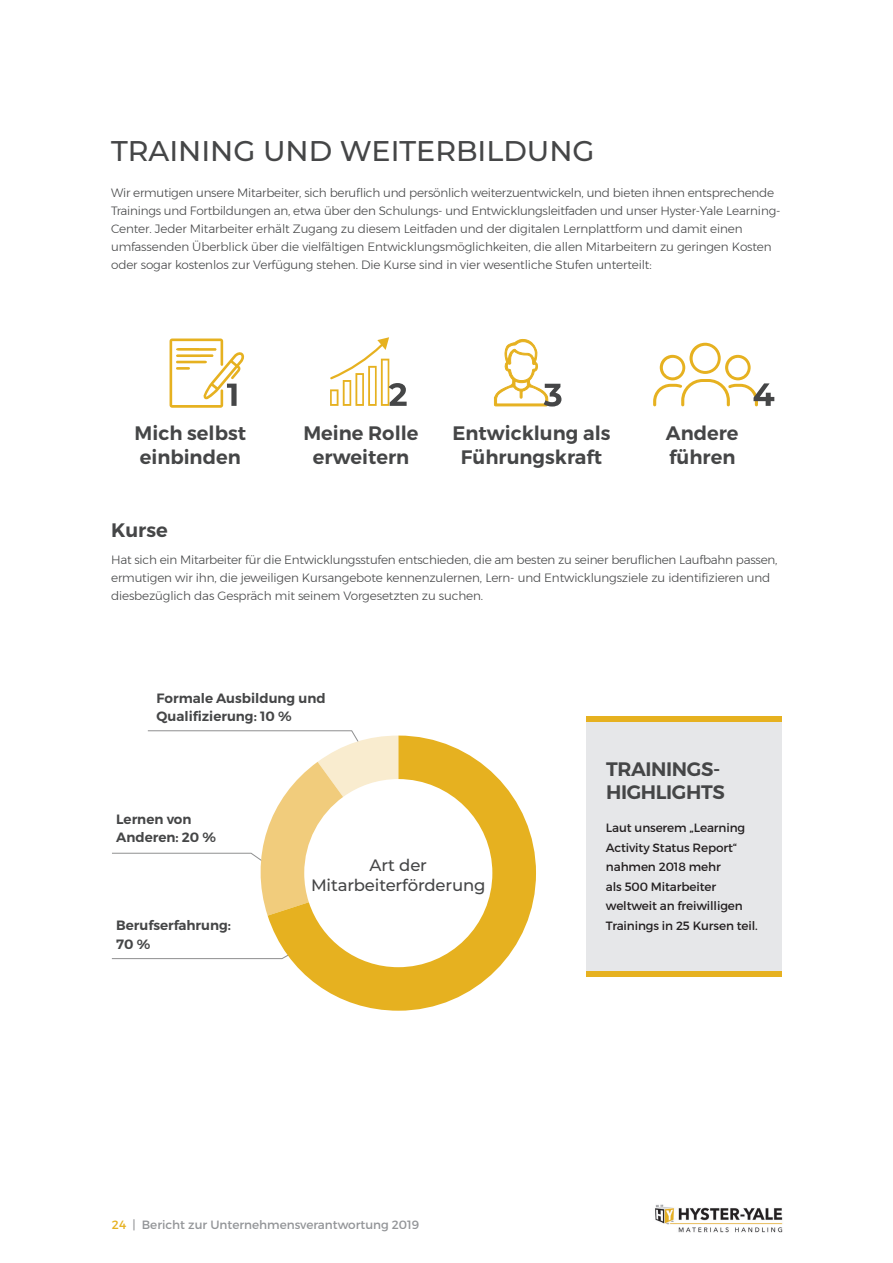
<style>
.page{position:relative;width:893px;height:1263px;background:#fff}
.page>*{position:absolute;margin:0;border:0;box-sizing:border-box;transform-origin:0 0}
.t1{font:500 28.5px "Montserrat";color:#454647}
.t2{font:600 19.5px/23.4px "Montserrat";color:#454647}
.t3{font:600 19.5px/23.4px "Montserrat";letter-spacing:-.02em;color:#454647}
.t4{font:500 16.5px/19.8px "Montserrat";letter-spacing:-.01em;color:#454647;text-align:center}
.t5{font:600 13.5px/18px "Montserrat";color:#454647}
.t6{font:300 12px/18px "Montserrat";letter-spacing:-.01em;color:#454647}
.t7{font:12px/19.5px "Montserrat";letter-spacing:-.01em;color:#231f20}
.t8{font:12px "Montserrat";color:#939598}
.s1{color:#e6b120}
</style>
<div class="page">
<img style="left:655px;top:1204px;width:128px;height:29px">
<svg style="left:170px;top:338px;width:75px;height:70px"></svg>
<svg style="left:330px;top:337px;width:77px;height:69px"></svg>
<svg style="left:494px;top:339px;width:67px;height:68px"></svg>
<svg style="left:653px;top:343px;width:121px;height:63px"></svg>
<svg style="left:111px;top:958px;width:157px;height:1px"></svg>
<svg style="left:112px;top:730px;width:243px;height:186px"></svg>
<svg style="left:268px;top:735px;width:268px;height:276px"></svg>
<div style="left:586px;top:719px;width:196px;height:255px;background:#e6e7e9"></div>
<div style="left:586px;top:716px;width:196px;height:6px;background:#e6b120"></div>
<div style="left:586px;top:971px;width:196px;height:5px;background:#e6b120"></div>
<h1 class="t1" style="left:111px;top:131px;width:485px">TRAINING UND WEITERBILDUNG</h1>
<p class="t6" style="left:111px;top:184px;width:671px">Wir ermutigen unsere Mitarbeiter, sich beruflich und persönlich weiterzuentwickeln, und bieten ihnen entsprechende Trainings und Fortbildungen an, etwa über den Schulungs- und Entwicklungsleitfaden und unser Hyster-Yale Learning-Center. Jeder Mitarbeiter erhält Zugang zu diesem Leitfaden und der digitalen Lernplattform und damit einen umfassenden Überblick über die vielfältigen Entwicklungsmöglichkeiten, die allen Mitarbeitern zu geringen Kosten oder sogar kostenlos zur Verfügung stehen. Die Kurse sind in vier wesentliche Stufen unterteilt:</p>
<h2 class="t2" style="left:135px;top:422px;width:113px">Mich selbst einbinden</h2>
<h2 class="t2" style="left:303px;top:422px;width:117px;text-align:center">Meine Rolle erweitern</h2>
<h2 class="t2" style="left:452px;top:422px;width:160px;text-align:center">Entwicklung als<br>Führungskraft</h2>
<h2 class="t2" style="left:666px;top:422px;width:74px">Andere führen</h2>
<h2 class="t2" style="left:111px;top:519px;width:58px">Kurse</h2>
<p class="t6" style="left:111px;top:551px;width:668px">Hat sich ein Mitarbeiter für die Entwicklungsstufen entschieden, die am besten zu seiner beruflichen Laufbahn passen, ermutigen wir ihn, die jeweiligen Kursangebote kennenzulernen, Lern- und Entwicklungsziele zu identifizieren und diesbezüglich das Gespräch mit seinem Vorgesetzten zu suchen.</p>
<p class="t5" style="left:156px;top:689px;width:171px">Formale Ausbildung und<br>Qualifizierung: 10 %</p>
<p class="t5" style="left:116px;top:810px;width:102px">Lernen von<br>Anderen: 20 %</p>
<p class="t5" style="left:116px;top:915px;width:116px;line-height:18.9px">Berufserfahrung:<br>70 %</p>
<h3 class="t4" style="left:311px;top:855px;width:176px">Art der<br>Mitarbeiterförderung</h3>
<p class="t8" style="left:112px;top:1217px;width:309px"><span class="s1">24</span> | Bericht zur Unternehmensverantwortung 2019</p>
<h2 class="t3" style="left:606px;top:757px;width:120px">TRAININGS-<br>HIGHLIGHTS</h2>
<p class="t7" style="left:606px;top:818px;width:153px">Laut unserem „Learning<br>Activity Status Report“ nahmen 2018 mehr<br>als 500 Mitarbeiter weltweit an freiwilligen<br>Trainings in 25 Kursen teil.</p>
</div>
